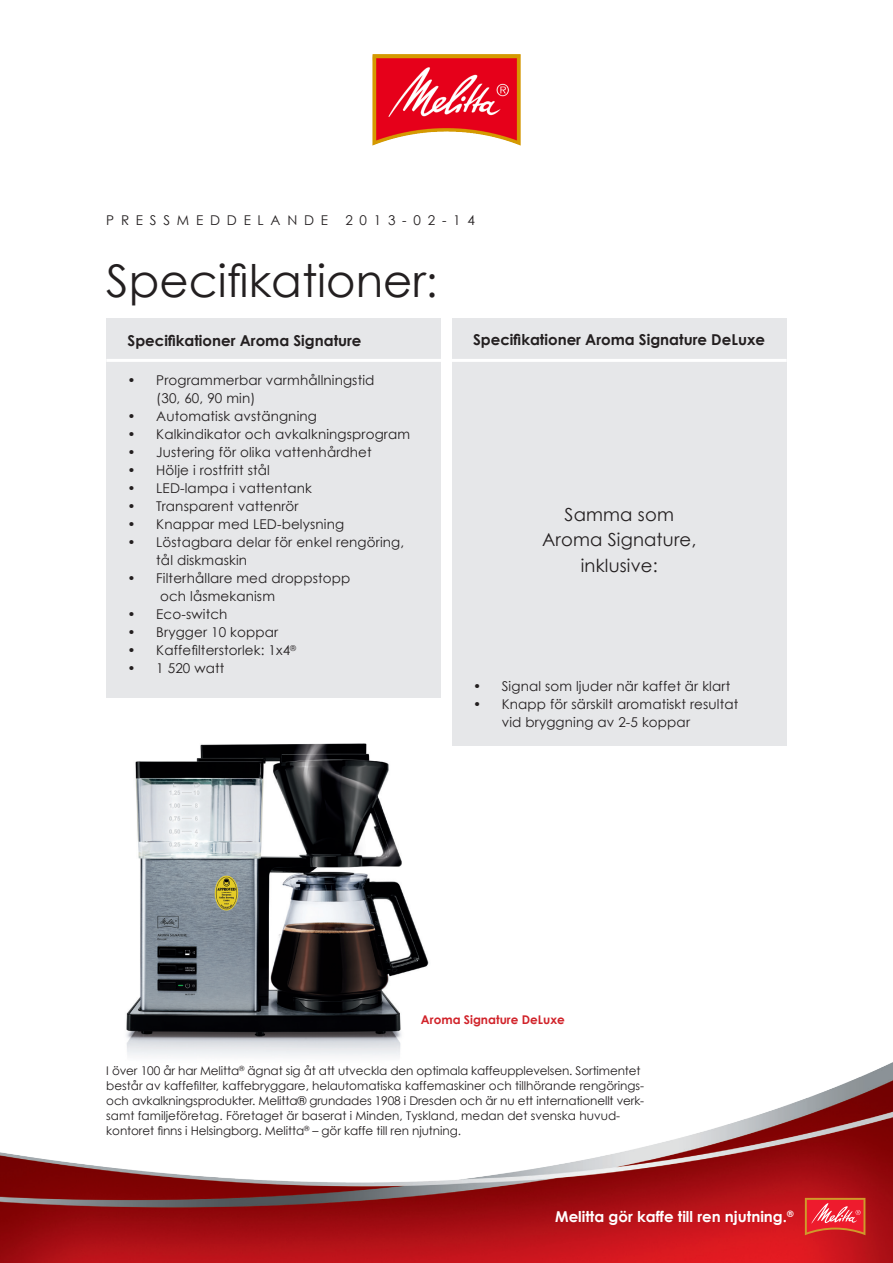
<style>
.page{position:relative;width:893px;height:1263px;background:#fff}
.page>*{position:absolute;margin:0;border:0;box-sizing:border-box;transform-origin:0 0}
.t1{font:45px "Century Gothic";color:#231f20}
.t2{font:18px "Century Gothic";letter-spacing:.01em;color:#231f20}
.t3{font:700 15px "Century Gothic";color:#231f20}
.t4{font:700 15px "Century Gothic";color:#fff}
.t5{font:13.5px "Century Gothic";letter-spacing:.01em;color:#231f20}
.t6{font:13.5px "Century Gothic";letter-spacing:.5em;color:#231f20}
.t7{font:12px/15px "Century Gothic";letter-spacing:-.01em;color:#231f20}
.t8{font:700 12px "Century Gothic";color:#d1232a}
.s1{font-size:42px}
</style>
<div class="page">
<img style="left:126px;top:743px;width:303px;height:294px">
<img style="left:372px;top:54px;width:149px;height:92px">
<img style="left:0;top:1037px;width:893px;height:226px">
<svg style="left:805px;top:1198px;width:60px;height:37px;background:#e74541"></svg>
<div style="left:106px;top:318px;width:335px;height:379px;background:#e6e7e9"></div>
<div style="left:452px;top:318px;width:335px;height:428px;background:#e6e7e9"></div>
<hr style="left:106px;top:359px;width:681px;height:3px;background:#fff">
<p class="t6" style="left:106px;top:212px;width:223px">PRESSMEDDELANDE</p>
<p class="t5" style="left:345px;top:212px;width:131px">2013-02-14</p>
<p class="t1" style="left:106px;top:253px;width:333px">Specifikationer<span class="s1">:</span></p>
<p class="t3" style="left:128px;top:331px;width:236px">Specifikationer Aroma Signature</p>
<p class="t5" style="left:128px;top:372px;width:10px">•</p>
<p class="t5" style="left:128px;top:408px;width:10px">•</p>
<p class="t5" style="left:128px;top:426px;width:10px">•</p>
<p class="t5" style="left:128px;top:444px;width:10px">•</p>
<p class="t5" style="left:128px;top:462px;width:10px">•</p>
<p class="t5" style="left:128px;top:480px;width:10px">•</p>
<p class="t5" style="left:128px;top:498px;width:10px">•</p>
<p class="t5" style="left:128px;top:516px;width:10px">•</p>
<p class="t5" style="left:128px;top:534px;width:10px">•</p>
<p class="t5" style="left:128px;top:570px;width:10px">•</p>
<p class="t5" style="left:128px;top:606px;width:10px">•</p>
<p class="t5" style="left:128px;top:624px;width:10px">•</p>
<p class="t5" style="left:128px;top:642px;width:10px">•</p>
<p class="t5" style="left:128px;top:660px;width:10px">•</p>
<p class="t5" style="left:156px;top:372px;width:220px">Programmerbar varmhållningstid</p>
<p class="t5" style="left:156px;top:390px;width:101px">(30, 60, 90 min)</p>
<p class="t5" style="left:156px;top:408px;width:162px">Automatisk avstängning</p>
<p class="t5" style="left:156px;top:426px;width:255px">Kalkindikator och avkalkningsprogram</p>
<p class="t5" style="left:156px;top:444px;width:217px">Justering för olika vattenhårdhet</p>
<p class="t5" style="left:156px;top:462px;width:115px">Hölje i rostfritt stål</p>
<p class="t5" style="left:156px;top:480px;width:157px">LED-lampa i vattentank</p>
<p class="t5" style="left:156px;top:498px;width:144px">Transparent vattenrör</p>
<p class="t5" style="left:156px;top:516px;width:189px">Knappar med LED-belysning</p>
<p class="t5" style="left:156px;top:534px;width:249px">Löstagbara delar för enkel rengöring,</p>
<p class="t5" style="left:156px;top:552px;width:92px">tål diskmaskin</p>
<p class="t5" style="left:156px;top:570px;width:195px">Filterhållare med droppstopp</p>
<p class="t5" style="left:160px;top:588px;width:116px">och låsmekanism</p>
<p class="t5" style="left:156px;top:606px;width:73px">Eco-switch</p>
<p class="t5" style="left:156px;top:624px;width:123px">Brygger 10 koppar</p>
<p class="t5" style="left:156px;top:642px;width:141px">Kaffefilterstorlek: 1x4<sup>®</sup></p>
<p class="t5" style="left:156px;top:660px;width:70px">1 520 watt</p>
<p class="t3" style="left:473px;top:330px;width:293px">Specifikationer Aroma Signature DeLuxe</p>
<p class="t2" style="left:564px;top:503px;width:111px">Samma som</p>
<p class="t2" style="left:542px;top:529px;width:156px">Aroma Signature,</p>
<p class="t2" style="left:581px;top:554px;width:79px">inklusive:</p>
<p class="t5" style="left:473px;top:678px;width:10px">•</p>
<p class="t5" style="left:473px;top:696px;width:10px">•</p>
<p class="t5" style="left:502px;top:678px;width:230px">Signal som ljuder när kaffet är klart</p>
<p class="t5" style="left:502px;top:696px;width:238px">Knapp för särskilt aromatiskt resultat</p>
<p class="t5" style="left:502px;top:714px;width:190px">vid bryggning av 2-5 koppar</p>
<p class="t8" style="left:421px;top:1012px;width:145px">Aroma Signature DeLuxe</p>
<p class="t7" style="left:106px;top:1063px;width:536px">I över 100 år har Melitta<sup>®</sup> ägnat sig åt att utveckla den optimala kaffeupplevelsen. Sortimentet</p>
<p class="t7" style="left:106px;top:1078px;width:539px">består av kaffefilter, kaffebryggare, helautomatiska kaffemaskiner och tillhörande rengörings&shy;och avkalkningsprodukter. Melitta® grundades 1908 i Dresden och är nu ett internationellt verk-</p>
<p class="t7" style="left:106px;top:1108px;width:515px">samt familjeföretag. Företaget är baserat i Minden, Tyskland, medan det svenska huvud-</p>
<p class="t7" style="left:106px;top:1123px;width:356px">kontoret finns i Helsingborg. Melitta<sup>®</sup> – gör kaffe till ren njutning.</p>
<p class="t4" style="left:555px;top:1207px;width:240px">Melitta gör kaffe till ren njutning.<sup>®</sup></p>
</div>
